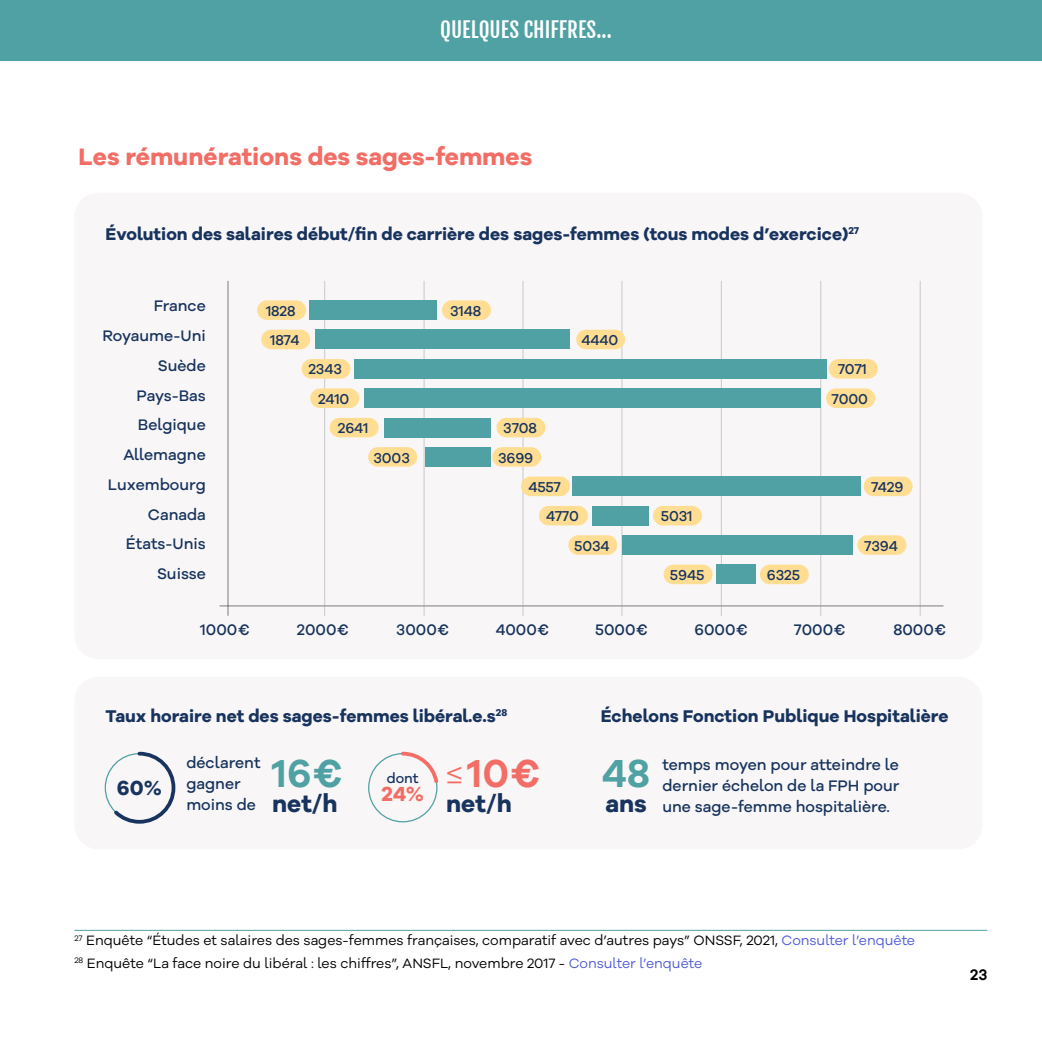
<style>
.page{position:relative;width:1042px;height:1042px;background:#fff}
.page>*{position:absolute;margin:0;border:0;box-sizing:border-box;transform-origin:0 0}
.t1{font:700 40.25px "Galano Grotesque Alt Semi";color:#4fa1a3}
.t2{font:700 40.25px "Galano Grotesque Alt Semi";color:#f26d65}
.t3{font:24.5px "Galano Grotesque Alt Bold";color:#f26d65}
.t4{font:24.5px "Galano Grotesque Alt Bold";color:#17335e}
.t5{font:21px "Fjalla One";color:#fff}
.t6{font:21px "Galano Grotesque Alt Bold";color:#17335e}
.t7{font:21px "Galano Grotesque Alt Bold";color:#f26d65}
.t8{font:17.5px "Galano Grotesque Alt Bold";color:#17335e}
.t9{font:15.75px/21px "Galano Grotesque Alt Medium";color:#17335e}
.t10{font:700 15.75px "Galano Grotesque Alt Semi";color:#000}
.t11{font:14.7px "Galano Grotesque Alt Medium";letter-spacing:-.01em;color:#17335e}
.t12{font:14px "Galano Grotesque Alt Regular";color:#000}
.t13{font:14px "Galano Grotesque Alt Medium";color:#17335e}
.s1{font-family:"Galano Grotesque Alt Light";font-weight:400}
.s2{color:#4f5cd6}
</style>
<div class="page">
<div style="left:0;top:0;width:1042px;height:60px;background:#4fa1a3"></div>
<hr style="left:74px;top:930px;width:913px;height:1px;background:#4fa1a3">
<div style="left:74px;top:677px;width:908px;height:172px;background:#f8f6f6;border-radius:24px"></div>
<div style="left:74px;top:193px;width:908px;height:466px;background:#f8f6f6;border-radius:24px"></div>
<svg style="left:111px;top:751px;width:65px;height:73px"></svg>
<hr style="left:220px;top:605px;width:723px;height:1px;background:#000">
<hr style="left:227px;top:281px;width:1px;height:335px;background:#000">
<hr style="left:324px;top:281px;width:1px;height:335px;background:#959c9f">
<hr style="left:423px;top:281px;width:1px;height:335px;background:#959c9f">
<hr style="left:522px;top:281px;width:1px;height:335px;background:#959c9f">
<hr style="left:621px;top:281px;width:1px;height:335px;background:#959c9f">
<hr style="left:721px;top:281px;width:1px;height:335px;background:#959c9f">
<hr style="left:820px;top:281px;width:1px;height:335px;background:#959c9f">
<hr style="left:919px;top:281px;width:1px;height:335px;background:#959c9f">
<div style="left:309px;top:300px;width:127px;height:20px;background:#4fa1a3"></div>
<div style="left:315px;top:330px;width:255px;height:19px;background:#4fa1a3"></div>
<div style="left:354px;top:359px;width:472px;height:20px;background:#4fa1a3"></div>
<div style="left:364px;top:388px;width:457px;height:20px;background:#4fa1a3"></div>
<div style="left:385px;top:418px;width:106px;height:19px;background:#4fa1a3"></div>
<div style="left:424px;top:447px;width:66px;height:20px;background:#4fa1a3"></div>
<div style="left:572px;top:476px;width:289px;height:20px;background:#4fa1a3"></div>
<div style="left:592px;top:506px;width:57px;height:19px;background:#4fa1a3"></div>
<div style="left:622px;top:535px;width:231px;height:20px;background:#4fa1a3"></div>
<div style="left:717px;top:564px;width:39px;height:20px;background:#4fa1a3"></div>
<div style="left:257px;top:300px;width:49px;height:20px;background:#ffde94;border-radius:10px"></div>
<div style="left:261px;top:330px;width:49px;height:19px;background:#ffde94;border-radius:10px"></div>
<div style="left:301px;top:359px;width:49px;height:20px;background:#ffde94;border-radius:10px"></div>
<div style="left:310px;top:388px;width:49px;height:20px;background:#ffde94;border-radius:10px"></div>
<div style="left:329px;top:418px;width:49px;height:19px;background:#ffde94;border-radius:10px"></div>
<div style="left:368px;top:447px;width:49px;height:20px;background:#ffde94;border-radius:10px"></div>
<div style="left:521px;top:476px;width:49px;height:20px;background:#ffde94;border-radius:10px"></div>
<div style="left:539px;top:506px;width:49px;height:19px;background:#ffde94;border-radius:10px"></div>
<div style="left:568px;top:535px;width:49px;height:20px;background:#ffde94;border-radius:10px"></div>
<div style="left:442px;top:300px;width:49px;height:20px;background:#ffde94;border-radius:10px"></div>
<div style="left:576px;top:330px;width:49px;height:19px;background:#ffde94;border-radius:10px"></div>
<div style="left:828px;top:359px;width:49px;height:20px;background:#ffde94;border-radius:10px"></div>
<div style="left:826px;top:388px;width:49px;height:20px;background:#ffde94;border-radius:10px"></div>
<div style="left:496px;top:418px;width:49px;height:19px;background:#ffde94;border-radius:10px"></div>
<div style="left:492px;top:447px;width:49px;height:20px;background:#ffde94;border-radius:10px"></div>
<div style="left:863px;top:476px;width:49px;height:20px;background:#ffde94;border-radius:10px"></div>
<div style="left:653px;top:506px;width:49px;height:19px;background:#ffde94;border-radius:10px"></div>
<div style="left:857px;top:535px;width:49px;height:20px;background:#ffde94;border-radius:10px"></div>
<div style="left:760px;top:564px;width:49px;height:20px;background:#ffde94;border-radius:10px"></div>
<div style="left:663px;top:564px;width:49px;height:20px;background:#ffde94;border-radius:10px"></div>
<svg style="left:399px;top:751px;width:40px;height:35px"></svg>
<p class="t5" style="left:440px;top:17px;width:173px">QUELQUES CHIFFRES...</p>
<p class="t3" style="left:79px;top:141px;width:455px">Les rémunérations des sages-femmes</p>
<p class="t8" style="left:105px;top:222px;width:755px">Évolution des salaires début/fin de carrière des sages-femmes (tous modes d’exercice)<sup>27</sup></p>
<p class="t9" style="left:154px;top:295px;width:54px">France</p>
<p class="t9" style="left:102px;top:325px;width:105px">Royaume-Uni</p>
<p class="t9" style="left:158px;top:355px;width:49px">Suède</p>
<p class="t9" style="left:137px;top:384px;width:71px">Pays-Bas</p>
<p class="t9" style="left:138px;top:414px;width:69px">Belgique</p>
<p class="t9" style="left:123px;top:444px;width:84px">Allemagne</p>
<p class="t9" style="left:108px;top:474px;width:100px">Luxembourg</p>
<p class="t9" style="left:148px;top:503px;width:59px">Canada</p>
<p class="t9" style="left:126px;top:533px;width:82px">États-Unis</p>
<p class="t9" style="left:157px;top:563px;width:50px">Suisse</p>
<p class="t11" style="left:266px;top:301px;width:31px">1828</p>
<p class="t11" style="left:270px;top:331px;width:31px">1874</p>
<p class="t11" style="left:308px;top:360px;width:35px">2343</p>
<p class="t11" style="left:318px;top:389px;width:33px">2410</p>
<p class="t11" style="left:338px;top:419px;width:32px">2641</p>
<p class="t11" style="left:373px;top:448px;width:38px">3003</p>
<p class="t11" style="left:450px;top:301px;width:33px">3148</p>
<p class="t11" style="left:581px;top:331px;width:38px">4440</p>
<p class="t11" style="left:503px;top:419px;width:35px">3708</p>
<p class="t11" style="left:498px;top:448px;width:37px">3699</p>
<p class="t11" style="left:528px;top:477px;width:34px">4557</p>
<p class="t11" style="left:546px;top:507px;width:34px">4770</p>
<p class="t11" style="left:574px;top:536px;width:37px">5034</p>
<p class="t11" style="left:661px;top:507px;width:33px">5031</p>
<p class="t11" style="left:670px;top:565px;width:36px">5945</p>
<p class="t11" style="left:767px;top:565px;width:35px">6325</p>
<p class="t11" style="left:837px;top:360px;width:31px">7071</p>
<p class="t11" style="left:831px;top:389px;width:38px">7000</p>
<p class="t11" style="left:871px;top:477px;width:34px">7429</p>
<p class="t11" style="left:864px;top:536px;width:35px">7394</p>
<p class="t9" style="left:200px;top:619px;width:51px">1000€</p>
<p class="t9" style="left:297px;top:619px;width:53px">2000€</p>
<p class="t9" style="left:396px;top:619px;width:54px">3000€</p>
<p class="t9" style="left:496px;top:619px;width:55px">4000€</p>
<p class="t9" style="left:595px;top:619px;width:54px">5000€</p>
<p class="t9" style="left:694px;top:619px;width:55px">6000€</p>
<p class="t9" style="left:794px;top:619px;width:53px">7000€</p>
<p class="t9" style="left:893px;top:619px;width:54px">8000€</p>
<p class="t8" style="left:105px;top:704px;width:403px">Taux horaire net des sages-femmes libéral.e.s<sup>28</sup></p>
<p class="t8" style="left:601px;top:704px;width:349px">Échelons Fonction Publique Hospitalière</p>
<p class="t6" style="left:117px;top:774px;width:46px">60%</p>
<p class="t9" style="left:186px;top:751px;width:76px">déclarent gagner moins de</p>
<p class="t1" style="left:272px;top:747px;width:72px">16€</p>
<p class="t4" style="left:272px;top:787px;width:67px">net/h</p>
<p class="t13" style="left:387px;top:769px;width:33px">dont</p>
<p class="t7" style="left:382px;top:780px;width:44px">24%</p>
<p class="t2" style="left:446px;top:747px;width:96px"><span class="s1">≤</span> 10€</p>
<p class="t4" style="left:446px;top:787px;width:67px">net/h</p>
<p class="t1" style="left:602px;top:747px;width:49px">48</p>
<p class="t4" style="left:605px;top:787px;width:43px">ans</p>
<p class="t9" style="left:662px;top:754px;width:238px;text-align:justify">temps moyen pour atteindre le dernier échelon de la FPH pour une sage-femme hospitalière.</p>
<p class="t12" style="left:74px;top:931px;width:842px"><sup>27</sup> Enquête “Études et salaires des sages-femmes françaises, comparatif avec d’autres pays” ONSSF, 2021, <span class="s2">Consulter l’enquête</span></p>
<p class="t12" style="left:74px;top:954px;width:629px"><sup>28</sup> Enquête “La face noire du libéral : les chiffres”, ANSFL, novembre 2017 - <span class="s2">Consulter l’enquête</span></p>
<p class="t10" style="left:970px;top:964px;width:19px">23</p>
</div>
